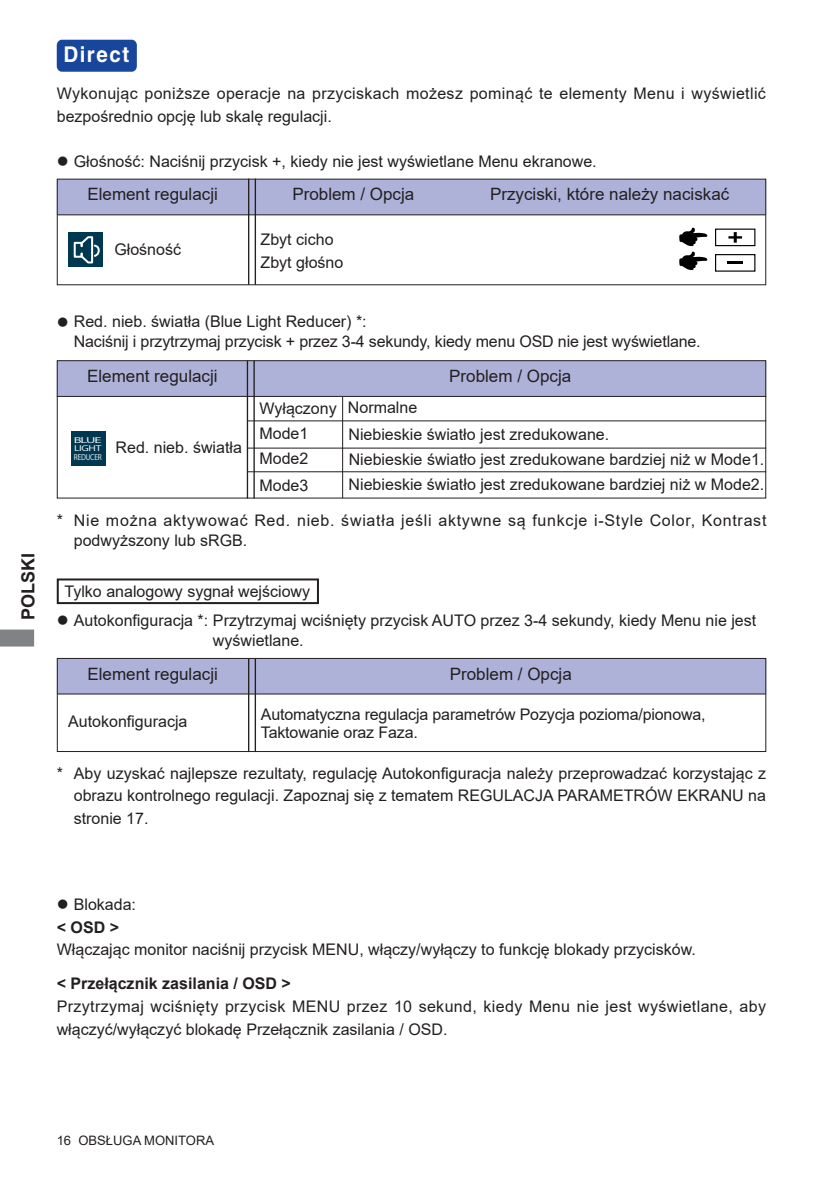
<style>
.page{position:relative;width:840px;height:1191px;background:#fff}
.page>*{position:absolute;margin:0;border:0;box-sizing:border-box;transform-origin:0 0}
.t1{font:700 21.6px "Helvetica";letter-spacing:.075em;color:#fff;scale:.95 1}
.t2{font:700 18px "Arial";color:#231f20}
.t3{font:17px "Arial";color:#231f20}
.t4{font:16px/22.6px "Arial";color:#231f20}
.t5{font:16px/22.6px "Arial";letter-spacing:.02em;color:#231f20}
.t6{font:16px/19.8px "Arial";letter-spacing:.045em;color:#231f20}
.t7{font:700 16px "Arial";color:#231f20}
.t8{font:13px "Arial";color:#231f20}
.t9{font:7.6px/8.4px "Koz Go Pr 6 N";letter-spacing:-.03em;color:#fff;text-align:justify;scale:1.77 1}
.s1{font-weight:700}
</style>
<div class="page">
<svg style="left:0;top:629px;width:34px;height:17px"></svg>
<div style="left:57px;top:179px;width:708px;height:36px;background:#aeb2d8"></div>
<hr style="left:57px;top:214px;width:708px;height:1px;background:#231f20">
<hr style="left:248px;top:179px;width:1px;height:106px;background:#231f20">
<hr style="left:254px;top:179px;width:2px;height:106px;background:#231f20">
<div style="left:58px;top:41px;width:78px;height:30px;background:#18469d;border-radius:4px"></div>
<div style="left:57px;top:40px;width:80px;height:32px;border:2px solid #18469d;border-radius:4px"></div>
<div style="left:714px;top:254px;width:41px;height:18px;border:1px solid #000"></div>
<svg style="left:727px;top:261px;width:15px;height:2px"></svg>
<svg style="left:679px;top:228px;width:28px;height:42px"></svg>
<div style="left:714px;top:228px;width:41px;height:18px;border:1px solid #000"></div>
<svg style="left:728px;top:232px;width:13px;height:11px"></svg>
<div style="left:69px;top:233px;width:34px;height:34px;background:#003852"></div>
<svg style="left:73px;top:236px;width:27px;height:28px"></svg>
<hr style="left:247px;top:420px;width:518px;height:1px;background:#231f20">
<hr style="left:247px;top:447px;width:518px;height:1px;background:#231f20">
<hr style="left:247px;top:471px;width:518px;height:1px;background:#231f20">
<div style="left:57px;top:361px;width:708px;height:35px;background:#aeb2d8;border:2px solid #aeb2d8"></div>
<div style="left:57px;top:360px;width:708px;height:138px;border:1px solid #231f20"></div>
<hr style="left:247px;top:360px;width:1px;height:138px;background:#231f20">
<hr style="left:253px;top:360px;width:2px;height:138px;background:#231f20">
<div style="left:71px;top:431px;width:34px;height:34px;background:#003852"></div>
<hr style="left:342px;top:397px;width:1px;height:101px;background:#231f20">
<hr style="left:57px;top:396px;width:708px;height:1px;background:#231f20">
<div style="left:57px;top:578px;width:262px;height:26px;border:2px solid #231f20"></div>
<div style="left:57px;top:658px;width:708px;height:36px;background:#aeb2d8"></div>
<div style="left:57px;top:658px;width:708px;height:94px;border:1px solid #231f20"></div>
<hr style="left:57px;top:693px;width:708px;height:1px;background:#231f20">
<hr style="left:248px;top:658px;width:1px;height:94px;background:#231f20">
<hr style="left:254px;top:658px;width:2px;height:94px;background:#231f20">
<p class="t2" style="left:15px;top:620px;width:69px;rotate:-90deg">POLSKI</p>
<h1 class="t1" style="left:63px;top:41px;width:71px">Direct</h1>
<p class="t5" style="left:57px;top:82px;width:710px">Wykonując poniższe operacje na przyciskach możesz pominąć te elementy Menu i wyświetlić bezpośrednio opcję lub skalę regulacji.</p>
<p class="t4" style="left:57px;top:150px;width:541px">● Głośność: Naciśnij przycisk +, kiedy nie jest wyświetlane Menu ekranowe.</p>
<p class="t3" style="left:87px;top:183px;width:132px">Element regulacji</p>
<p class="t3" style="left:292px;top:183px;width:123px">Problem / Opcja</p>
<p class="t3" style="left:490px;top:183px;width:241px">Przyciski, które należy naciskać</p>
<p class="t4" style="left:260px;top:228px;width:84px">Zbyt cicho<br>Zbyt głośno</p>
<p class="t4" style="left:114px;top:238px;width:68px">Głośność</p>
<p class="t4" style="left:74px;top:312px;width:628px;line-height:19.8px;text-indent:-17px">● Red. nieb. światła (Blue Light Reducer) *:<br>Naciśnij i przytrzymaj przycisk + przez 3-4 sekundy, kiedy menu OSD nie jest wyświetlane.</p>
<p class="t3" style="left:87px;top:364px;width:132px">Element regulacji</p>
<p class="t3" style="left:449px;top:364px;width:123px">Problem / Opcja</p>
<p class="t9" style="left:74px;top:436px;width:17px">BLUE LIGHT REDUCER</p>
<p class="t4" style="left:115px;top:436px;width:128px">Red. nieb. światła</p>
<p class="t4" style="left:259px;top:395px;width:159px;line-height:25.8px">Wyłączony Normalne<br>Mode1</p>
<p class="t4" style="left:348px;top:423px;width:262px">Niebieskie światło jest zredukowane.</p>
<p class="t4" style="left:259px;top:447px;width:50px">Mode2</p>
<p class="t4" style="left:348px;top:447px;width:417px">Niebieskie światło jest zredukowane bardziej niż w Mode1.</p>
<p class="t4" style="left:259px;top:473px;width:50px">Mode3</p>
<p class="t4" style="left:348px;top:472px;width:417px">Niebieskie światło jest zredukowane bardziej niż w Mode2.</p>
<p class="t6" style="left:74px;top:510px;width:693px;text-indent:-17px">* Nie można aktywować Red. nieb. światła jeśli aktywne są funkcje i-Style Color, Kontrast podwyższony lub sRGB.</p>
<p class="t4" style="left:64px;top:580px;width:247px">Tylko analogowy sygnał wejściowy</p>
<p class="t4" style="left:213px;top:610px;width:544px;line-height:19.8px;text-indent:-156px">● Autokonfiguracja *: Przytrzymaj wciśnięty przycisk AUTO przez 3-4 sekundy, kiedy Menu nie jest wyświetlane.</p>
<p class="t3" style="left:87px;top:662px;width:132px">Element regulacji</p>
<p class="t3" style="left:449px;top:662px;width:123px">Problem / Opcja</p>
<p class="t4" style="left:68px;top:710px;width:121px">Autokonfiguracja</p>
<p class="t4" style="left:261px;top:705px;width:446px;line-height:18.4px">Automatyczna regulacja parametrów Pozycja pozioma/pionowa,<br>Taktowanie oraz Faza.</p>
<p class="t4" style="left:74px;top:761px;width:693px;text-align:justify;text-indent:-17px">* Aby uzyskać najlepsze rezultaty, regulację Autokonfiguracja należy przeprowadzać korzystając z obrazu kontrolnego regulacji. Zapoznaj się z tematem REGULACJA PARAMETRÓW EKRANU na stronie 17.</p>
<p class="t4" style="left:57px;top:892px;width:81px">● Blokada: <span class="s1">&lt; OSD &gt;</span></p>
<p class="t4" style="left:57px;top:938px;width:640px">Włączając monitor naciśnij przycisk MENU, włączy/wyłączy to funkcję blokady przycisków.</p>
<p class="t7" style="left:57px;top:972px;width:235px">&lt; Przełącznik zasilania / OSD &gt;</p>
<p class="t5" style="left:57px;top:995px;width:710px">Przytrzymaj wciśnięty przycisk MENU przez 10 sekund, kiedy Menu nie jest wyświetlane, aby włączyć/wyłączyć blokadę Przełącznik zasilania / OSD.</p>
<p class="t8" style="left:57px;top:1131px;width:159px">16 OBSŁUGA MONITORA</p>
</div>
